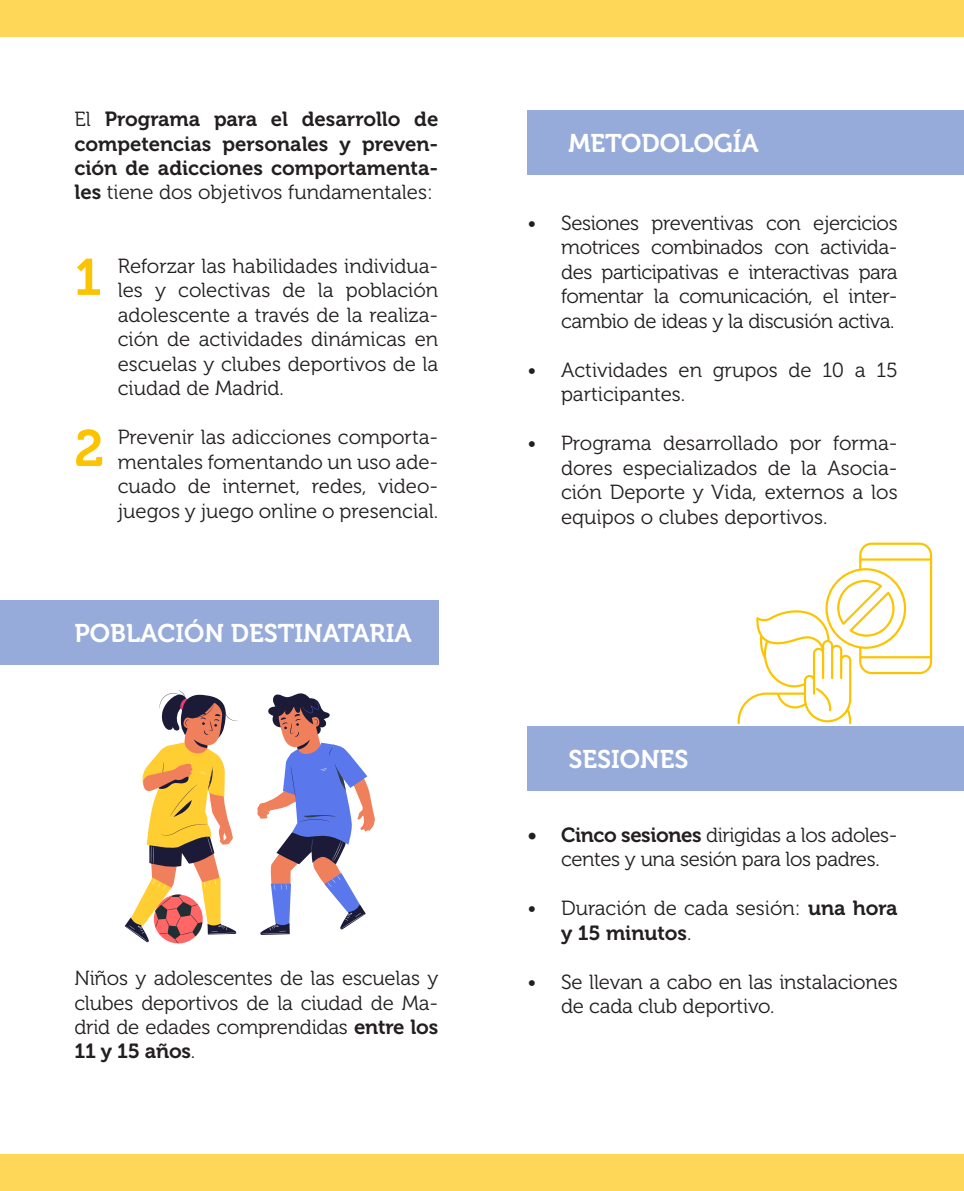
<style>
.page{position:relative;width:964px;height:1191px;background:#fff}
.page>*{position:absolute;margin:0;border:0;box-sizing:border-box;transform-origin:0 0}
.t1{font:51px "Museo 700";color:#fcc400}
.t2{font:25.6px "Museo 700";color:#fff}
.t3{font:20.4px/24.4px "Museo 300";letter-spacing:-.01em;color:#231f20;text-align:justify}
.t4{font:20.4px/24.4px "Museo 700";color:#231f20;text-align:justify}
.s1{font-family:"Museo 300"}
.s2{font-family:"Museo 700"}
</style>
<div class="page">
<div style="left:0;top:600px;width:438px;height:64px;background:#96abd9"></div>
<div style="left:527px;top:111px;width:437px;height:64px;background:#96abd9"></div>
<div style="left:527px;top:726px;width:437px;height:64px;background:#96abd9"></div>
<svg style="left:737px;top:542px;width:195px;height:182px"></svg>
<div style="left:0;top:0;width:964px;height:36px;background:#ffd758"></div>
<div style="left:0;top:1155px;width:964px;height:36px;background:#ffd758"></div>
<svg style="left:257px;top:693px;width:118px;height:242px"></svg>
<svg style="left:125px;top:690px;width:113px;height:253px"></svg>
<p class="t4" style="left:74px;top:107px;width:365px"><span class="s1">El</span> Programa para el desarrollo de competencias personales y preven&shy;ción de adicciones comportamenta&shy;les <span class="s1">tiene dos objetivos fundamentales:</span></p>
<p class="t1" style="left:74px;top:249px;width:29px">1</p>
<p class="t1" style="left:74px;top:420px;width:31px">2</p>
<p class="t3" style="left:118px;top:254px;width:322px">Reforzar las habilidades individua&shy;les y colectivas de la población adolescente a través de la realiza&shy;ción de actividades dinámicas en escuelas y clubes deportivos de la ciudad de Madrid.</p>
<p class="t3" style="left:118px;top:425px;width:322px">Prevenir las adicciones comporta&shy;mentales fomentando un uso ade&shy;cuado de internet, redes, video&shy;juegos y juego online o presencial.</p>
<p class="t2" style="left:74px;top:619px;width:339px">POBLACIÓN DESTINATARIA</p>
<p class="t3" style="left:74px;top:966px;width:365px">Niños y adolescentes de las escuelas y clubes deportivos de la ciudad de Ma&shy;drid de edades comprendidas <span class="s2">entre los 11 y 15 años</span>.</p>
<p class="t2" style="left:568px;top:129px;width:192px">METODOLOGÍA</p>
<p class="t3" style="left:561px;top:211px;width:338px;text-indent:-34px">• Sesiones preventivas con ejercicios motrices combinados con activida&shy;des participativas e interactivas para fomentar la comunicación, el inter&shy;cambio de ideas y la discusión activa.</p>
<p class="t3" style="left:561px;top:358px;width:338px;text-indent:-34px">• Actividades en grupos de 10 a 15 participantes.</p>
<p class="t3" style="left:561px;top:431px;width:338px;text-indent:-34px">• Programa desarrollado por forma&shy;dores especializados de la Asocia&shy;ción Deporte y Vida, externos a los equipos o clubes deportivos.</p>
<p class="t2" style="left:568px;top:744px;width:122px">SESIONES</p>
<p class="t3" style="left:561px;top:823px;width:338px;text-indent:-34px"><span class="s2">• Cinco sesiones</span> dirigidas a los adoles&shy;centes y una sesión para los padres.</p>
<p class="t3" style="left:561px;top:896px;width:338px;text-indent:-34px">• Duración de cada sesión: <span class="s2">una hora y 15 minutos</span>.</p>
<p class="t3" style="left:561px;top:970px;width:338px;text-indent:-34px">• Se llevan a cabo en las instalaciones de cada club deportivo.</p>
</div>
